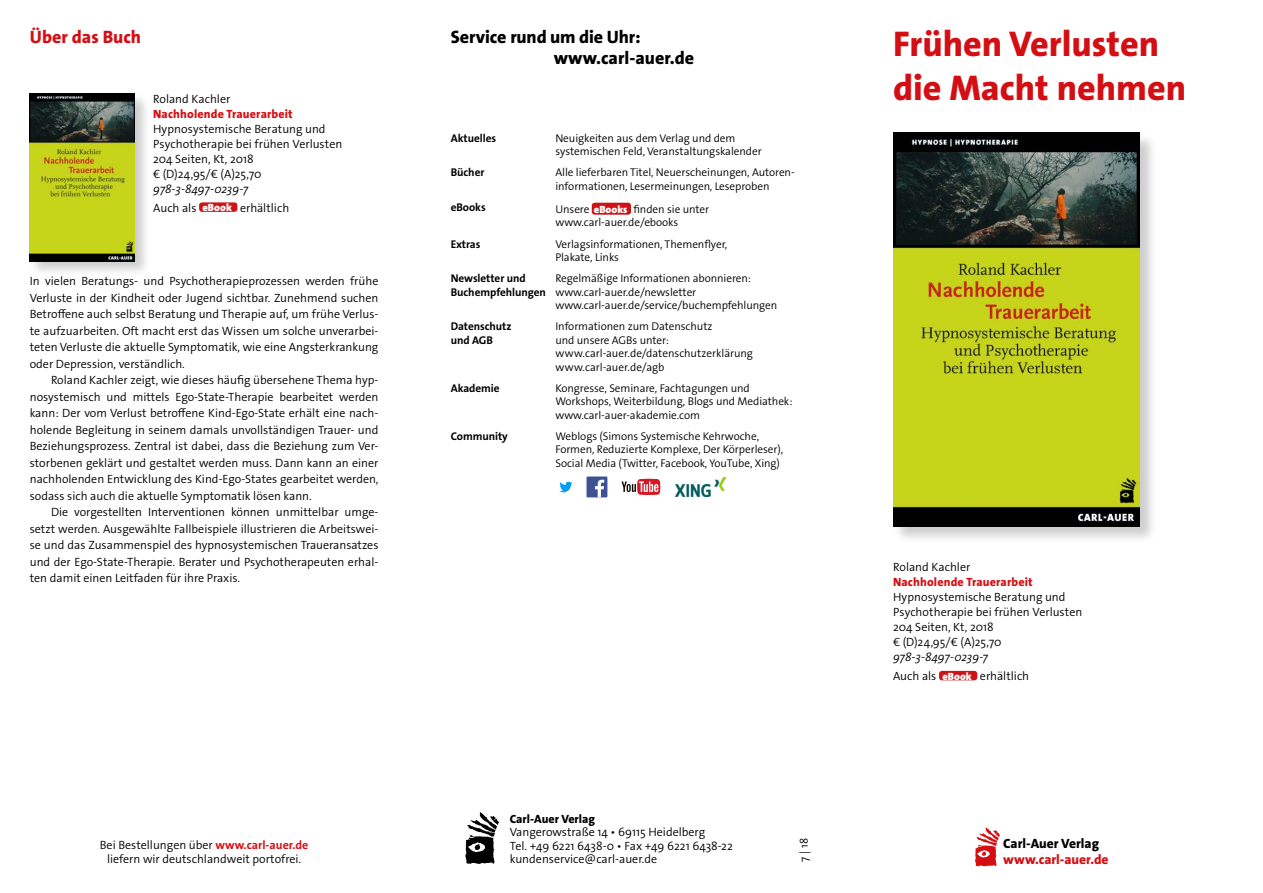
<style>
.page{position:relative;width:1263px;height:893px;background:#fff}
.page>*{position:absolute;margin:0;border:0;box-sizing:border-box;transform-origin:0 0}
.t1{font:67.5px "Carl Auer Logo";color:#000}
.t2{font:800 36px/43.2px "The Sans Os F";color:#d40f14}
.t3{font:800 18px/21px "The Sans Os F";color:#000}
.t4{font:800 18px "The Sans Os F";color:#d40f14}
.t5{font:800 13.5px "The Sans Os F";color:#d40f14}
.t6{font:800 13.5px "The Sans Os F";color:#000}
.t7{font:300 12px/16.5px "The Sans Os F";color:#000}
.t8{font:italic 300 12px/19.2px "The Sans Os F";letter-spacing:-.015em;color:#000}
.t9{font:800 12px "The Sans Os F";letter-spacing:.015em;color:#d40f14}
.t10{font:800 12px "The Sans Os F";color:#000}
.t11{font:300 11.25px/13.5px "The Sans Os F";letter-spacing:-.005em;color:#000}
.t12{font:700 11.25px/13.5px "The Sans Os F";letter-spacing:-.005em;color:#000}
.s1{font-style:normal}
.s2{font-weight:900;font-style:normal;font-size:10.5px;color:#fff}
.s3{font-weight:900;font-size:10.5px;color:#fff}
.s4{font-weight:700;color:#d40f14}
</style>
<div class="page">
<div style="left:892px;top:132px;width:266px;height:412px;background:#000;opacity:.2"></div>
<img style="left:893px;top:133px;width:247px;height:393px">
<div style="left:939px;top:671px;width:38px;height:9px;background:#cd1316;border-radius:3px"></div>
<div style="left:29px;top:93px;width:122px;height:185px;background:#000;opacity:.2"></div>
<img style="left:30px;top:94px;width:105px;height:167px">
<div style="left:199px;top:202px;width:38px;height:10px;background:#cd1316;border-radius:3px"></div>
<img style="left:975px;top:827px;width:25px;height:40px">
<div style="left:592px;top:203px;width:39px;height:12px;background:#cd1316;border-radius:3px"></div>
<svg style="left:621px;top:479px;width:39px;height:16px"></svg>
<div style="left:586px;top:476px;width:21px;height:21px;background:#3d5193"></div>
<svg style="left:595px;top:480px;width:9px;height:17px"></svg>
<img style="left:676px;top:477px;width:49px;height:20px">
<svg style="left:559px;top:482px;width:13px;height:10px"></svg>
<h3 class="t4" style="left:30px;top:25px;width:113px">Über das Buch</h3>
<p class="t7" style="left:153px;top:90px;width:79px">Roland Kachler</p>
<p class="t9" style="left:153px;top:106px;width:141px">Nachholende Trauerarbeit</p>
<p class="t7" style="left:153px;top:121px;width:191px;line-height:15px">Hypnosystemische Beratung und<br>Psychotherapie bei frühen Verlusten<br>204 Seiten, Kt, 2018<br>€ (D)24,95/€ (A)25,70</p>
<p class="t8" style="left:153px;top:179px;width:138px">978-3-8497-0239-7<br><span class="s1">Auch als</span> <span class="s2">eBook</span> <span class="s1">erhältlich</span></p>
<p class="t7" style="left:30px;top:273px;width:350px;text-align:justify">In vielen Beratungs- und Psychotherapieprozessen werden frühe Verluste in der Kindheit oder Jugend sichtbar. Zunehmend suchen Betroffene auch selbst Beratung und Therapie auf, um frühe Verlus&shy;te aufzuarbeiten. Oft macht erst das Wissen um solche unverarbei&shy;teten Verluste die aktuelle Symptomatik, wie eine Angsterkrankung oder Depression, verständlich.</p>
<p class="t7" style="left:30px;top:372px;width:350px;text-align:justify;text-indent:21px">Roland Kachler zeigt, wie dieses häufig übersehene Thema hyp&shy;nosystemisch und mittels Ego-State-Therapie bearbeitet werden kann: Der vom Verlust betroffene Kind-Ego-State erhält eine nach&shy;holende Begleitung in seinem damals unvollständigen Trauer- und Beziehungsprozess. Zentral ist dabei, dass die Beziehung zum Ver&shy;storbenen geklärt und gestaltet werden muss. Dann kann an einer nachholenden Entwicklung des Kind-Ego-States gearbeitet werden, sodass sich auch die aktuelle Symptomatik lösen kann.</p>
<p class="t7" style="left:30px;top:504px;width:350px;text-align:justify;text-indent:21px">Die vorgestellten Interventionen können unmittelbar umge&shy;setzt werden. Ausgewählte Fallbeispiele illustrieren die Arbeitswei&shy;se und das Zusammenspiel des hypnosystemischen Traueransatzes und der Ego-State-Therapie. Berater und Psychotherapeuten erhal&shy;ten damit einen Leitfaden für ihre Praxis.</p>
<h3 class="t3" style="left:554px;top:27px;width:142px;text-indent:-103px">Service rund um die Uhr: www.carl-auer.de</h3>
<p class="t12" style="left:451px;top:131px;width:47px">Aktuelles</p>
<p class="t11" style="left:555px;top:131px;width:208px">Neuigkeiten aus dem Verlag und dem systemischen Feld, Veranstaltungskalender</p>
<p class="t12" style="left:451px;top:166px;width:35px">Bücher</p>
<p class="t11" style="left:555px;top:166px;width:240px">Alle lieferbaren Titel, Neuerscheinungen, Autoren&shy;informationen, Lesermeinungen, Leseproben</p>
<p class="t12" style="left:451px;top:201px;width:36px">eBooks</p>
<p class="t11" style="left:555px;top:203px;width:155px">Unsere <span class="s3">eBooks</span> finden sie unter www.carl-auer.de/ebooks</p>
<p class="t12" style="left:451px;top:237px;width:31px">Extras</p>
<p class="t11" style="left:555px;top:237px;width:173px">Verlagsinformationen, Themenflyer,<br>Plakate, Links</p>
<p class="t12" style="left:451px;top:272px;width:97px">Newsletter und<br>Buchempfehlungen</p>
<p class="t11" style="left:555px;top:272px;width:224px">Regelmäßige Informationen abonnieren: www.carl-auer.de/newsletter www.carl-auer.de/service/buchempfehlungen</p>
<p class="t12" style="left:451px;top:320px;width:62px">Datenschutz und AGB</p>
<p class="t11" style="left:555px;top:320px;width:199px">Informationen zum Datenschutz<br>und unsere AGBs unter: www.carl-auer.de/datenschutzerklärung www.carl-auer.de/agb</p>
<p class="t12" style="left:451px;top:381px;width:50px">Akademie</p>
<p class="t11" style="left:555px;top:381px;width:239px">Kongresse, Seminare, Fachtagungen und<br>Workshops, Weiterbildung, Blogs und Mediathek: www.carl-auer-akademie.com</p>
<p class="t12" style="left:451px;top:429px;width:59px">Community</p>
<p class="t11" style="left:555px;top:429px;width:229px">Weblogs (Simons Systemische Kehrwoche,<br>Formen, Reduzierte Komplexe, Der Körperleser),<br>Social Media (Twitter, Facebook, YouTube, Xing)</p>
<p class="t7" style="left:100px;top:838px;width:210px;line-height:14.4px;text-align:center">Bei Bestellungen über <span class="s4">www.carl-auer.de </span>liefern wir deutschlandweit portofrei.</p>
<h1 class="t1" style="left:463px;top:800px;width:35px">a</h1>
<p class="t10" style="left:510px;top:811px;width:87px">Carl-Auer Verlag</p>
<p class="t7" style="left:510px;top:825px;width:224px;line-height:13.5px">Vangerowstraße 14 • 69115 Heidelberg<br>Tel. +49 6221 6438-0 • Fax +49 6221 6438-22</p>
<p class="t7" style="left:510px;top:851px;width:149px">kundenservice@carl-auer.de</p>
<p class="t11" style="left:797px;top:862px;width:26px;rotate:-90deg">7 | 18</p>
<h2 class="t2" style="left:893px;top:23px;width:295px">Frühen Verlusten die Macht nehmen</h2>
<p class="t7" style="left:893px;top:559px;width:79px">Roland Kachler</p>
<p class="t9" style="left:893px;top:574px;width:141px">Nachholende Trauerarbeit</p>
<p class="t7" style="left:893px;top:590px;width:191px;line-height:15px">Hypnosystemische Beratung und<br>Psychotherapie bei frühen Verlusten<br>204 Seiten, Kt, 2018<br>€ (D)24,95/€ (A)25,70</p>
<p class="t8" style="left:893px;top:648px;width:138px">978-3-8497-0239-7<br><span class="s1">Auch als</span> <span class="s2">eBook</span> <span class="s1">erhältlich</span></p>
<p class="t6" style="left:1003px;top:835px;width:97px">Carl-Auer Verlag</p>
<p class="t5" style="left:1003px;top:851px;width:107px">www.carl-auer.de</p>
</div>
